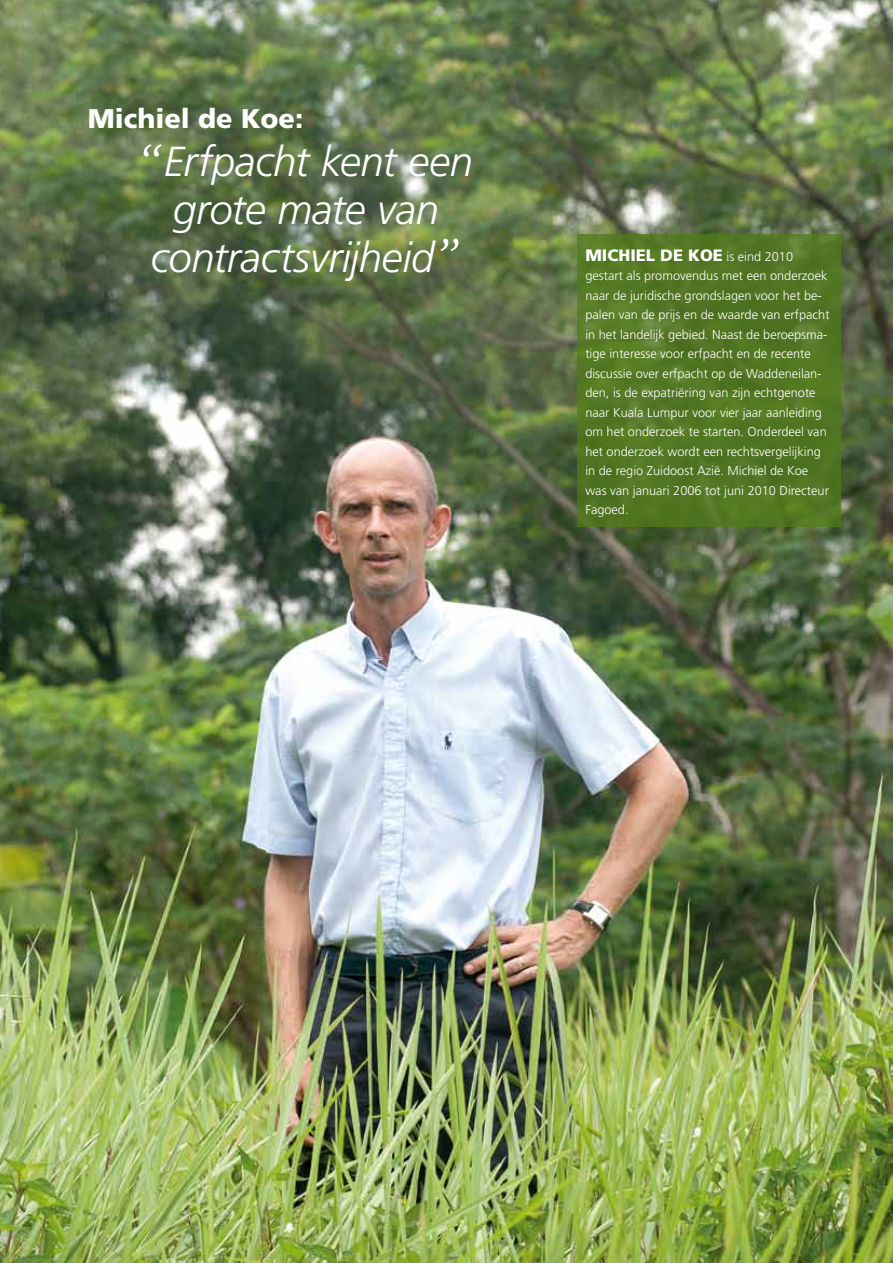
<style>
.page{position:relative;width:893px;height:1263px;background:#fff}
.page>*{position:absolute;margin:0;border:0;box-sizing:border-box;transform-origin:0 0}
.t1{font:italic 300 42px/48px "Frutiger";letter-spacing:-.015em;color:#fff;text-align:center}
.t2{font:900 27px "Frutiger";color:#fff}
.t3{font:900 16.5px "Frutiger";color:#fff}
.t4{font:300 12.75px/19.5px "Frutiger";color:#fff}
.s1{font-family:"Caecilia";font-size:52.5px}
.s2{font-weight:900;font-size:16.5px}
</style>
<div class="page">
<img style="left:0;top:0;width:893px;height:1263px">
<div style="left:577px;top:234px;width:263px;height:293px;background:#527622"></div>
<h2 class="t2" style="left:88px;top:102px;width:217px">Michiel de Koe:</h2>
<h1 class="t1" style="left:139px;top:137px;width:336px"><span class="s1">‘‘</span>Erfpacht kent een grote mate van contractsvrijheid<span class="s1">’’</span></h1>
<p class="t4" style="left:585px;top:246px;width:246px;text-indent:75px"><span class="s2">de Koe</span> is eind 2010 gestart als promovendus met een onderzoek naar de juridische grondslagen voor het be&shy;palen van de prijs en de waarde van erfpacht in het landelijk gebied. Naast de beroepsma&shy;tige interesse voor erfpacht en de recente discussie over erfpacht op de Waddeneilan&shy;den, is de expatriëring van zijn echtgenote naar Kuala Lumpur voor vier jaar aanleiding om het onderzoek te starten. Onderdeel van het onderzoek wordt een rechtsvergelijking in de regio Zuidoost Azië. Michiel de Koe was van januari 2006 tot juni 2010 Directeur Fagoed.</p>
<p class="t3" style="left:585px;top:245px;width:27px">Michiel</p>
</div>
